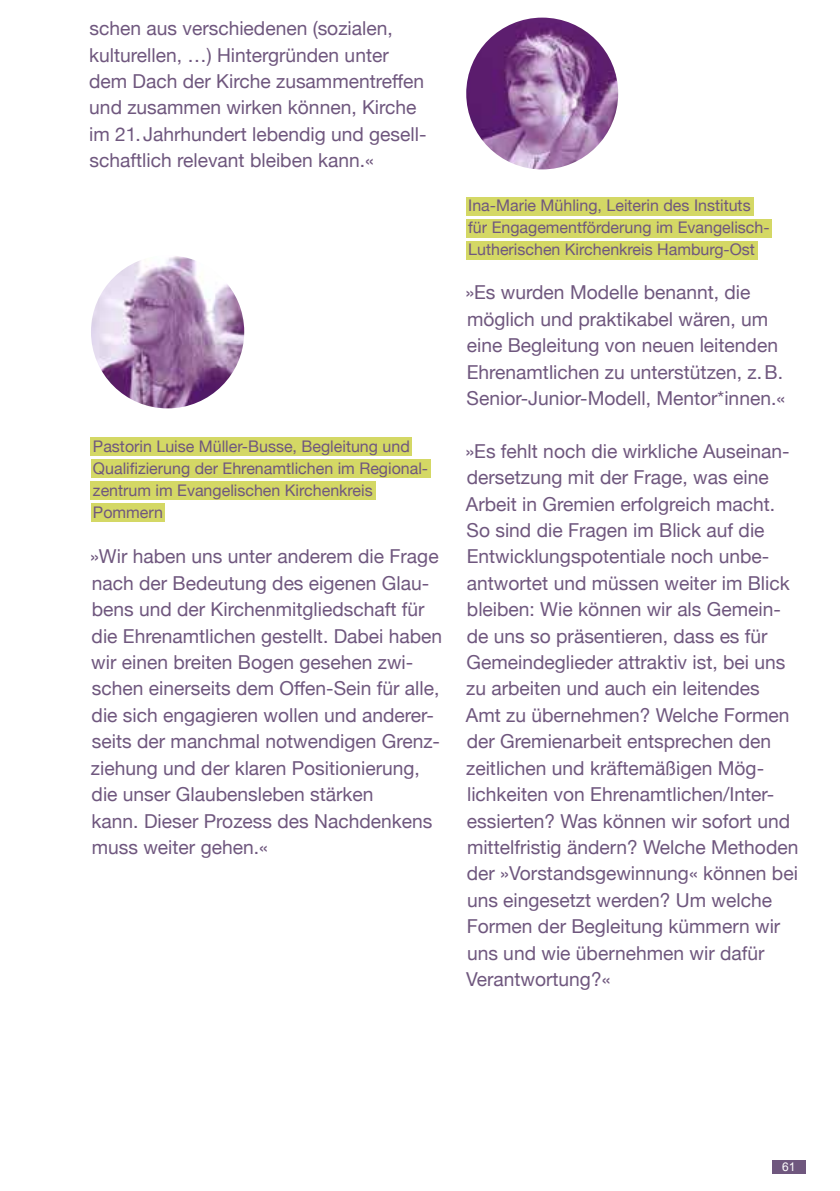
<style>
.page{position:relative;width:840px;height:1191px;background:#fff}
.page>*{position:absolute;margin:0;border:0;box-sizing:border-box;transform-origin:0 0}
.t1{font:19.2px/26.4px "Helvetica Neue";color:#6f577e}
.t2{font:16px/22px "Helvetica Neue";color:#6f577e}
.t3{font:12px "Arial";color:#fff}
</style>
<div class="page">
<div style="left:771px;top:1160px;width:34px;height:13px;background:#6f577e"></div>
<div style="left:466px;top:197px;width:287px;height:19px;background:#d4d865"></div>
<div style="left:466px;top:219px;width:305px;height:19px;background:#d4d865"></div>
<div style="left:466px;top:241px;width:291px;height:18px;background:#d4d865"></div>
<img style="left:466px;top:18px;width:151px;height:151px;border-radius:76px">
<div style="left:91px;top:437px;width:321px;height:18px;background:#d4d865"></div>
<div style="left:91px;top:459px;width:339px;height:18px;background:#d4d865"></div>
<div style="left:91px;top:481px;width:284px;height:18px;background:#d4d865"></div>
<div style="left:91px;top:503px;width:73px;height:18px;background:#d4d865"></div>
<img style="left:91px;top:255px;width:153px;height:153px;border-radius:77px">
<p class="t1" style="left:89px;top:16px;width:339px">schen aus verschiedenen (sozialen, kulturellen, …) Hintergründen unter dem Dach der Kirche zusammentreffen und zusammen wirken können, Kirche im 21.Jahrhundert lebendig und gesell&shy;schaftlich relevant bleiben kann.«</p>
<p class="t2" style="left:93px;top:436px;width:336px">Pastorin Luise Müller-Busse, Begleitung und Qualifizierung der Ehrenamtlichen im Regional&shy;zentrum im Evangelischen Kirchenkreis Pommern</p>
<p class="t1" style="left:90px;top:544px;width:353px">»Wir haben uns unter anderem die Frage nach der Bedeutung des eigenen Glau&shy;bens und der Kirchenmitgliedschaft für die Ehrenamtlichen gestellt. Dabei haben wir einen breiten Bogen gesehen zwi&shy;schen einerseits dem Offen-Sein für alle, die sich engagieren wollen und anderer&shy;seits der manchmal notwendigen Grenz&shy;ziehung und der klaren Positionierung, die unser Glaubensleben stärken<br>kann. Dieser Prozess des Nachdenkens muss weiter gehen.«</p>
<p class="t2" style="left:468px;top:195px;width:301px">Ina-Marie Mühling, Leiterin des Instituts für Engagementförderung im Evangelisch-<br>Lutherischen Kirchenkreis Hamburg-Ost</p>
<p class="t1" style="left:465px;top:280px;width:321px">»Es wurden Modelle benannt, die möglich und praktikabel wären, um eine Begleitung von neuen leitenden Ehrenamtlichen zu unterstützen, z.B.<br>Senior-Junior-Modell, Mentor*innen.«</p>
<p class="t1" style="left:465px;top:439px;width:334px">»Es fehlt noch die wirkliche Auseinan&shy;dersetzung mit der Frage, was eine Arbeit in Gremien erfolgreich macht.<br>So sind die Fragen im Blick auf die Entwicklungspotentiale noch unbe&shy;antwortet und müssen weiter im Blick bleiben: Wie können wir als Gemein&shy;de uns so präsentieren, dass es für Gemeindeglieder attraktiv ist, bei uns zu arbeiten und auch ein leitendes Amt zu übernehmen? Welche Formen der Gremienarbeit entsprechen den zeitlichen und kräftemäßigen Mög&shy;lichkeiten von Ehrenamtlichen/Inter&shy;essierten? Was können wir sofort und mittelfristig ändern? Welche Methoden der »Vorstandsgewinnung« können bei uns eingesetzt werden? Um welche Formen der Begleitung kümmern wir uns und wie übernehmen wir dafür Verantwortung?«</p>
<p class="t3" style="left:781px;top:1159px;width:15px">61</p>
</div>
